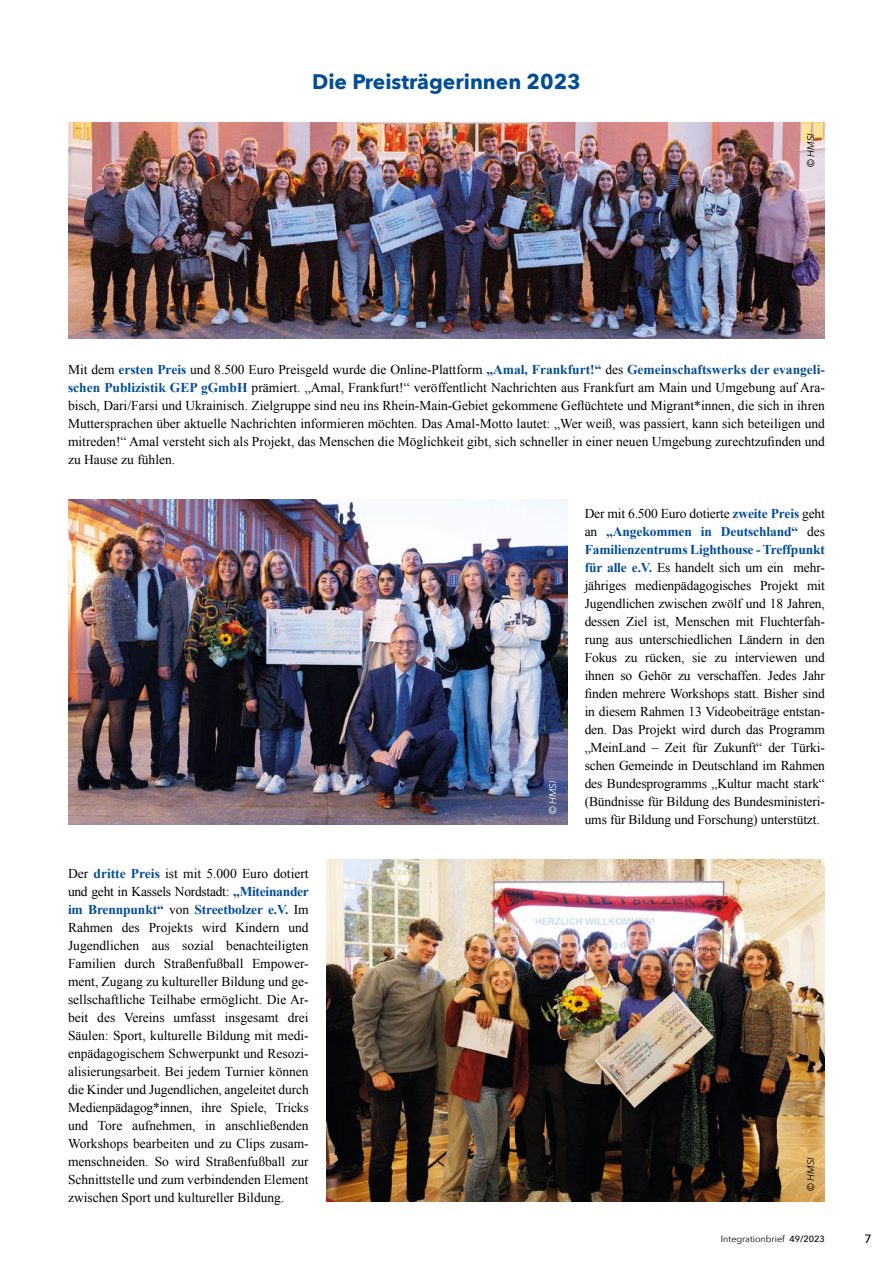
<style>
.page{position:relative;width:893px;height:1263px;background:#fff}
.page>*{position:absolute;margin:0;border:0;box-sizing:border-box;transform-origin:0 0}
.t1{font:700 21px "Avenir Next";color:#024d96}
.t2{font:13.5px/18px "Times New Roman";color:#000;text-align:justify}
.t3{font:500 12px "Avenir Next";color:#000}
.t4{font:italic 9.75px "Avenir Next";color:#000}
.t5{font:italic 9.75px "Avenir Next";color:#fff}
.t6{font:9px "Avenir Next";color:#000}
.s1{font-weight:700;color:#024d96}
.s2{font-weight:500}
</style>
<div class="page">
<img style="left:327px;top:860px;width:497px;height:341px">
<img style="left:68px;top:122px;width:757px;height:216px">
<img style="left:68px;top:500px;width:500px;height:324px">
<h3 class="t1" style="left:312px;top:63px;width:270px">Die Preisträgerinnen 2023</h3>
<p class="t4" style="left:803px;top:167px;width:35px;rotate:-90deg">© HMSI</p>
<p class="t2" style="left:68px;top:360px;width:758px">Mit dem <span class="s1">ersten Preis</span> und 8.500 Euro Preisgeld wurde die Online-Plattform <span class="s1">„Amal, Frankfurt!“</span> des <span class="s1">Gemeinschaftswerks der evangeli&shy;schen Publizistik GEP gGmbH</span> prämiert. „Amal, Frankfurt!“ veröffentlicht Nachrichten aus Frankfurt am Main und Umgebung auf Ara&shy;bisch, Dari/Farsi und Ukrainisch. Zielgruppe sind neu ins Rhein-Main-Gebiet gekommene Geflüchtete und Migrant*innen, die sich in ihren Muttersprachen über aktuelle Nachrichten informieren möchten. Das Amal-Motto lautet: „Wer weiß, was passiert, kann sich beteiligen und mitreden!“ Amal versteht sich als Projekt, das Menschen die Möglichkeit gibt, sich schneller in einer neuen Umgebung zurechtzufinden und zu Hause zu fühlen.</p>
<p class="t2" style="left:68px;top:864px;width:242px">Der <span class="s1">dritte Preis</span> ist mit 5.000 Euro dotiert und geht in Kassels Nordstadt: <span class="s1">„Miteinander im Brennpunkt“</span> von <span class="s1">Streetbolzer e.V.</span> Im Rahmen des Projekts wird Kindern und Jugendlichen aus sozial benachteiligten Familien durch Straßenfußball Empower&shy;ment, Zugang zu kultureller Bildung und ge&shy;sellschaftliche Teilhabe ermöglicht. Die Ar&shy;beit des Vereins umfasst insgesamt drei Säulen: Sport, kulturelle Bildung mit medi&shy;enpädagogischem Schwerpunkt und Resozi&shy;alisierungsarbeit. Bei jedem Turnier können die Kinder und Jugendlichen, angeleitet durch Medienpädagog*innen, ihre Spiele, Tricks und Tore aufnehmen, in anschließenden Workshops bearbeiten und zu Clips zusam&shy;menschneiden. So wird Straßenfußball zur Schnittstelle und zum verbindenden Element zwischen Sport und kultureller Bildung.</p>
<p class="t5" style="left:544px;top:814px;width:35px;rotate:-90deg">© HMSI</p>
<p class="t2" style="left:585px;top:504px;width:242px">Der mit 6.500 Euro dotierte <span class="s1">zweite Preis</span> geht an <span class="s1">„Angekommen in Deutschland“</span> des <span class="s1">Familienzentrums Lighthouse - Treffpunkt für alle e.V.</span> Es handelt sich um ein mehr&shy;jähriges medienpädagogisches Projekt mit Jugendlichen zwischen zwölf und 18 Jahren, dessen Ziel ist, Menschen mit Fluchterfah&shy;rung aus unterschiedlichen Ländern in den Fokus zu rücken, sie zu interviewen und ihnen so Gehör zu verschaffen. Jedes Jahr finden mehrere Workshops statt. Bisher sind in diesem Rahmen 13 Videobeiträge entstan&shy;den. Das Projekt wird durch das Programm „MeinLand – Zeit für Zukunft“ der Türki&shy;schen Gemeinde in Deutschland im Rahmen des Bundesprogramms „Kultur macht stark“ (Bündnisse für Bildung des Bundesministeri&shy;ums für Bildung und Forschung) unterstützt.</p>
<p class="t4" style="left:802px;top:1191px;width:35px;rotate:-90deg">© HMSI</p>
<p class="t6" style="left:721px;top:1231px;width:106px">Integrationbrief <span class="s2">49/2023</span></p>
<p class="t3" style="left:865px;top:1229px;width:9px">7</p>
</div>
